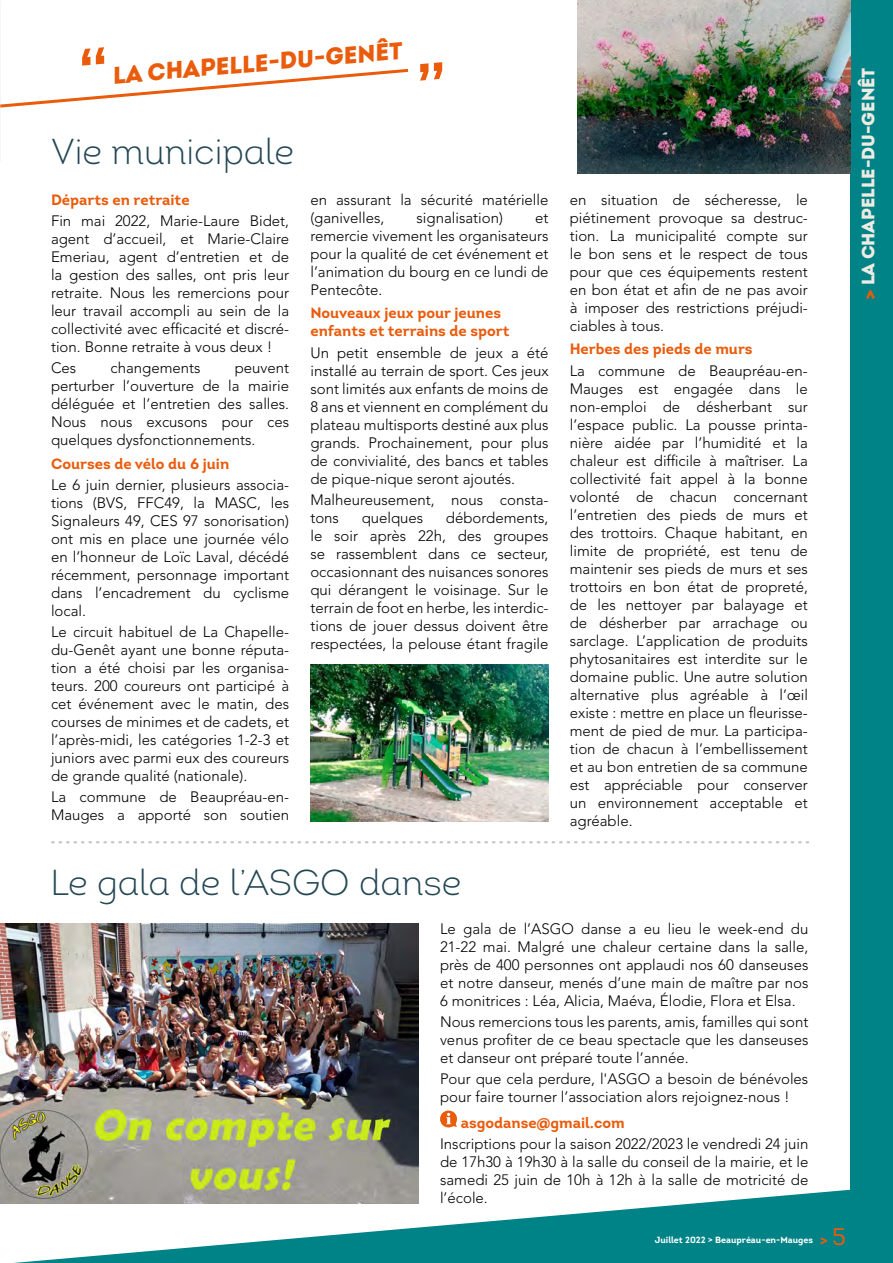
<style>
.page{position:relative;width:893px;height:1263px;background:#fff}
.page>*{position:absolute;margin:0;border:0;box-sizing:border-box;transform-origin:0 0}
.t1{font:36px "Intro Light Alt";color:#224653}
.t2{font:900 24px "Intro";color:#ea5b0b}
.t3{font:24px "Intro";color:#ea5b0b}
.t4{font:900 18px "Intro";color:#edebe2}
.t5{font:300 15px/18px "Avenir LT Std";color:#000;text-align:justify}
.t6{font:700 15px/18px "Intro";color:#ea5b0b}
.t7{font:700 9px "Intro";color:#fff}
.s1{color:#ea5b0b}
.s2{font-size:15px;color:#ea5b0b}
</style>
<div class="page">
<div style="left:850px;top:0;width:43px;height:1263px;background:#008387"></div>
<svg style="left:14px;top:1189px;width:836px;height:74px;fill:#008387"></svg>
<svg style="left:52px;top:841px;width:756px;height:2px"></svg>
<svg style="left:420px;top:62px;width:22px;height:19px"></svg>
<svg style="left:1px;top:47px;width:408px;height:61px"></svg>
<img style="left:578px;top:0;width:272px;height:173px">
<img style="left:310px;top:664px;width:239px;height:158px">
<svg style="left:440px;top:1110px;width:18px;height:18px"></svg>
<img style="left:0;top:923px;width:419px;height:281px">
<h2 class="t2" style="left:111px;top:60px;width:292px;rotate:-5deg">LA CHAPELLE-DU-GENÊT</h2>
<h1 class="t1" style="left:51px;top:129px;width:244px">Vie municipale</h1>
<p class="t6" style="left:51px;top:191px;width:140px">Départs en retraite</p>
<p class="t5" style="left:51px;top:212px;width:240px">Fin mai 2022, Marie-Laure Bidet, agent d’accueil, et Marie-Claire Emeriau, agent d’entretien et de la gestion des salles, ont pris leur retraite. Nous les remercions pour leur travail accompli au sein de la collectivité avec efficacité et discré&shy;tion. Bonne retraite à vous deux !</p>
<p class="t5" style="left:51px;top:359px;width:27px">Ces</p>
<p class="t5" style="left:110px;top:359px;width:92px">changements</p>
<p class="t5" style="left:51px;top:359px;width:240px;text-indent:184px">peuvent perturber l’ouverture de la mairie déléguée et l’entretien des salles.<br>Nous nous excusons pour ces quelques dysfonctionnements.</p>
<p class="t6" style="left:51px;top:454px;width:180px">Courses de vélo du 6 juin</p>
<p class="t5" style="left:51px;top:476px;width:240px">Le 6 juin dernier, plusieurs associa&shy;tions (BVS, FFC49, la MASC, les Signaleurs 49, CES 97 sonorisation) ont mis en place une journée vélo en l’honneur de Loïc Laval, décédé récemment, personnage important dans l’encadrement du cyclisme local.</p>
<p class="t5" style="left:51px;top:623px;width:240px">Le circuit habituel de La Chapelle&shy;du-Genêt ayant une bonne réputa&shy;tion a été choisi par les organisa&shy;teurs. 200 coureurs ont participé à cet événement avec le matin, des courses de minimes et de cadets, et l’après-midi, les catégories 1-2-3 et juniors avec parmi eux des coureurs de grande qualité (nationale).</p>
<p class="t5" style="left:51px;top:788px;width:240px">La commune de Beaupréau-en-<br>Mauges a apporté son soutien</p>
<p class="t5" style="left:310px;top:191px;width:240px">en assurant la sécurité matérielle (ganivelles,</p>
<p class="t5" style="left:417px;top:209px;width:88px">signalisation)</p>
<p class="t5" style="left:310px;top:209px;width:240px;text-indent:225px">et remercie vivement les organisateurs pour la qualité de cet événement et l’animation du bourg en ce lundi de Pentecôte.</p>
<p class="t6" style="left:310px;top:304px;width:201px">Nouveaux jeux pour jeunes enfants et terrains de sport</p>
<p class="t5" style="left:310px;top:343px;width:240px">Un petit ensemble de jeux a été installé au terrain de sport. Ces jeux sont limités aux enfants de moins de 8 ans et viennent en complément du plateau multisports destiné aux plus grands. Prochainement, pour plus de convivialité, des bancs et tables de pique-nique seront ajoutés.</p>
<p class="t5" style="left:310px;top:491px;width:240px">Malheureusement, nous consta&shy;tons</p>
<p class="t5" style="left:310px;top:509px;width:240px;text-indent:136px">débordements, le soir après 22h, des groupes se rassemblent dans ce secteur, occasionnant des nuisances sonores qui dérangent le voisinage. Sur le terrain de foot en herbe, les interdic&shy;tions de jouer dessus doivent être respectées, la pelouse étant fragile</p>
<p class="t5" style="left:362px;top:509px;width:63px">quelques</p>
<p class="t5" style="left:570px;top:191px;width:240px">en situation de sécheresse, le piétinement provoque sa destruc&shy;tion. La municipalité compte sur le bon sens et le respect de tous pour que ces équipements restent en bon état et afin de ne pas avoir à imposer des restrictions préjudi&shy;ciables à tous.</p>
<p class="t6" style="left:570px;top:340px;width:184px">Herbes des pieds de murs</p>
<p class="t5" style="left:570px;top:361px;width:240px">La commune de Beaupréau-en-Mauges est engagée dans le non-emploi de désherbant sur l’espace public. La pousse printa&shy;nière aidée par l’humidité et la chaleur est difficile à maîtriser. La collectivité fait appel à la bonne volonté de chacun concernant l’entretien des pieds de murs et des trottoirs. Chaque habitant, en limite de propriété, est tenu de maintenir ses pieds de murs et ses trottoirs en bon état de propreté, de les nettoyer par balayage et de désherber par arrachage ou sarclage. L’application de produits phytosanitaires est interdite sur le domaine public. Une autre solution alternative plus agréable à l’œil existe : mettre en place un fleurisse&shy;ment de pied de mur. La participa&shy;tion de chacun à l’embellissement et au bon entretien de sa commune est appréciable pour conserver un environnement acceptable et agréable.</p>
<p class="t4" style="left:856px;top:300px;width:234px;rotate:-90deg"><span class="s1">&gt;</span> LA CHAPELLE-DU-GENÊT</p>
<h1 class="t1" style="left:50px;top:860px;width:412px">Le gala de l’ASGO danse</h1>
<p class="t5" style="left:440px;top:920px;width:370px">Le gala de l’ASGO danse a eu lieu le week-end du 21-22 mai. Malgré une chaleur certaine dans la salle, près de 400 personnes ont applaudi nos 60 danseuses et notre danseur, menés d’une main de maître par nos 6 monitrices : Léa, Alicia, Maéva, Élodie, Flora et Elsa.</p>
<p class="t5" style="left:440px;top:1013px;width:370px">Nous remercions tous les parents, amis, familles qui sont venus profiter de ce beau spectacle que les danseuses et danseur ont préparé toute l’année.</p>
<p class="t5" style="left:440px;top:1070px;width:370px">Pour que cela perdure, l'ASGO a besoin de bénévoles pour faire tourner l’association alors rejoignez-nous !</p>
<p class="t6" style="left:461px;top:1113px;width:166px">asgodanse@gmail.com</p>
<p class="t5" style="left:440px;top:1134px;width:370px">Inscriptions pour la saison 2022/2023 le vendredi 24 juin de 17h30 à 19h30 à la salle du conseil de la mairie, et le samedi 25 juin de 10h à 12h à la salle de motricité de l’école.</p>
<p class="t7" style="left:655px;top:1234px;width:174px">Juillet 2022 &gt; Beaupréau-en-Mauges <span class="s2">&gt;</span></p>
<h2 class="t3" style="left:832px;top:1221px;width:15px">5</h2>
</div>
